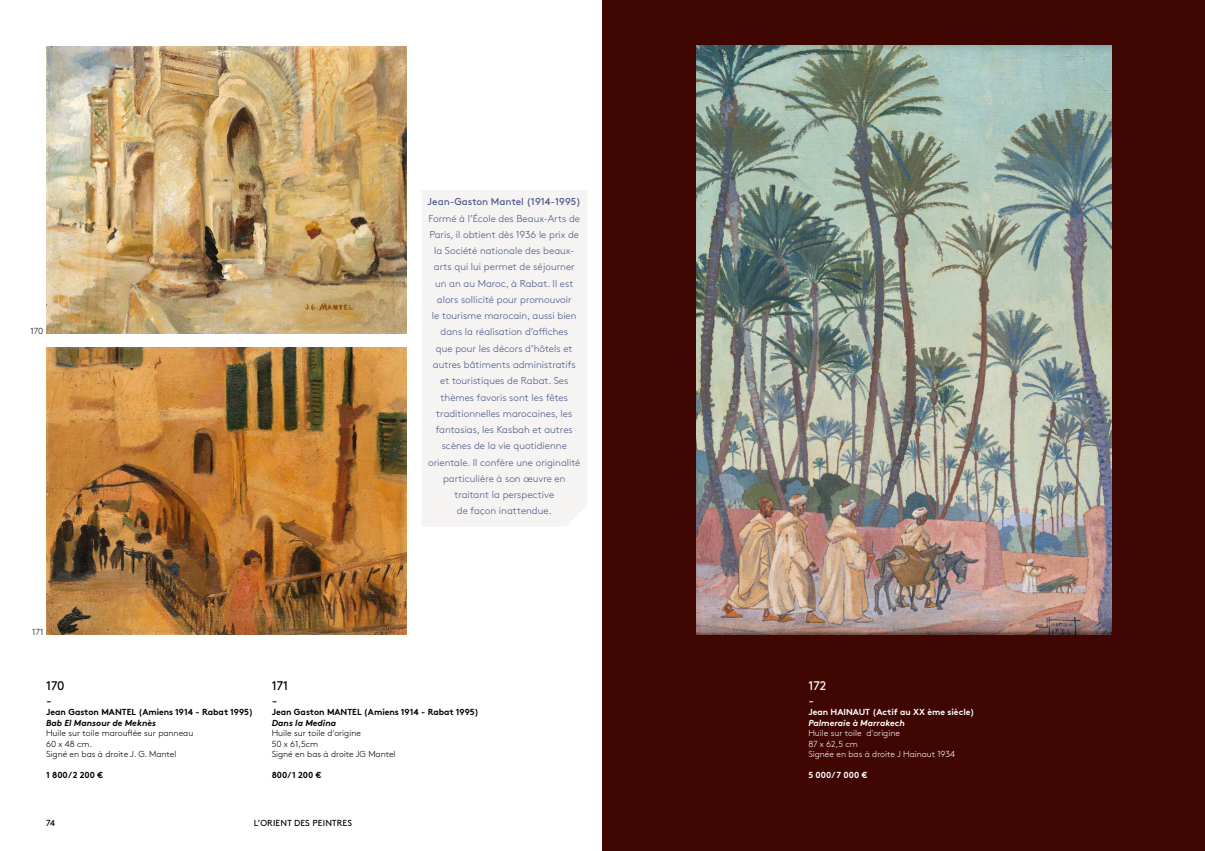
<style>
.page{position:relative;width:1205px;height:851px;background:#fff}
.page>*{position:absolute;margin:0;border:0;box-sizing:border-box;transform-origin:0 0}
.t1{font:12.5px/15px "Brown Pro";color:#000}
.t2{font:12.5px/15px "Brown Pro";color:#fff}
.t3{font:300 10px/16.2px "Brown Pro";color:#445385;text-align:center}
.t4{font:10px "Brown Pro";color:#445385}
.t5{font:300 8.75px/10.5px "Brown Pro";color:#000}
.t6{font:700 8.75px "Brown Pro";color:#000}
.t7{font:300 8.75px/10.5px "Brown Pro";color:#fff}
.t8{font:700 8.75px "Brown Pro";color:#fff}
.t9{font:italic 700 8.75px "Brown Pro";color:#000}
.t10{font:8.75px "Brown Pro";letter-spacing:.015em;color:#000}
.t11{font:italic 700 8.75px "Brown Pro";color:#fff}
</style>
<div class="page">
<div style="left:422px;top:190px;width:165px;height:336px;background:#f6f3f3"></div>
<img style="left:46px;top:46px;width:360px;height:287px">
<img style="left:46px;top:347px;width:360px;height:287px">
<div style="left:602px;top:0;width:603px;height:850px;background:#400601"></div>
<img style="left:696px;top:45px;width:415px;height:589px">
<p class="t5" style="left:31px;top:325px;width:14px">170</p>
<p class="t4" style="left:428px;top:194px;width:155px">Jean-Gaston Mantel (1914-1995)</p>
<p class="t3" style="left:428px;top:209px;width:154px">Formé à l’École des Beaux-Arts de<br>Paris, il obtient dès 1936 le prix de la Société nationale des beaux&shy;arts qui lui permet de séjourner un an au Maroc, à Rabat. Il est alors sollicité pour promouvoir<br>le tourisme marocain, aussi bien dans la réalisation d’affiches<br>que pour les décors d’hôtels et autres bâtiments administratifs et touristiques de Rabat. Ses thèmes favoris sont les fêtes traditionnelles marocaines, les fantasias, les Kasbah et autres scènes de la vie quotidienne orientale. Il confère une originalité particulière à son œuvre en traitant la perspective<br>de façon inattendue.</p>
<p class="t5" style="left:32px;top:626px;width:13px">171</p>
<p class="t1" style="left:46px;top:676px;width:20px">170 -</p>
<p class="t6" style="left:46px;top:705px;width:209px">Jean Gaston MANTEL (Amiens 1914 - Rabat 1995)</p>
<p class="t9" style="left:46px;top:715px;width:112px">Bab El Mansour de Meknès</p>
<p class="t5" style="left:46px;top:727px;width:149px">Huile sur toile marouflée sur panneau<br>60 x 48 cm.<br>Signé en bas à droite J. G. Mantel</p>
<p class="t6" style="left:46px;top:768px;width:59px">1 800/ 2 200 €</p>
<p class="t1" style="left:272px;top:676px;width:18px">171 -</p>
<p class="t6" style="left:272px;top:705px;width:209px">Jean Gaston MANTEL (Amiens 1914 - Rabat 1995)</p>
<p class="t9" style="left:272px;top:715px;width:66px">Dans la Medina</p>
<p class="t5" style="left:272px;top:727px;width:125px">Huile sur toile d'origine<br>50 x 61,5cm<br>Signé en bas à droite JG Mantel</p>
<p class="t6" style="left:272px;top:768px;width:51px">800/ 1 200 €</p>
<p class="t10" style="left:46px;top:815px;width:11px">74</p>
<p class="t10" style="left:254px;top:815px;width:100px">L’ORIENT DES PEINTRES</p>
<p class="t2" style="left:808px;top:676px;width:19px">172 -</p>
<p class="t8" style="left:808px;top:705px;width:168px">Jean HAINAUT (Actif au XX ème siècle)</p>
<p class="t11" style="left:808px;top:715px;width:98px">Palmeraie à Marrakech</p>
<p class="t7" style="left:808px;top:727px;width:148px">Huile sur toile d'origine<br>87 x 62,5 cm<br>Signée en bas à droite J Hainaut 1934</p>
<p class="t8" style="left:808px;top:768px;width:61px">5 000/ 7 000 €</p>
</div>
